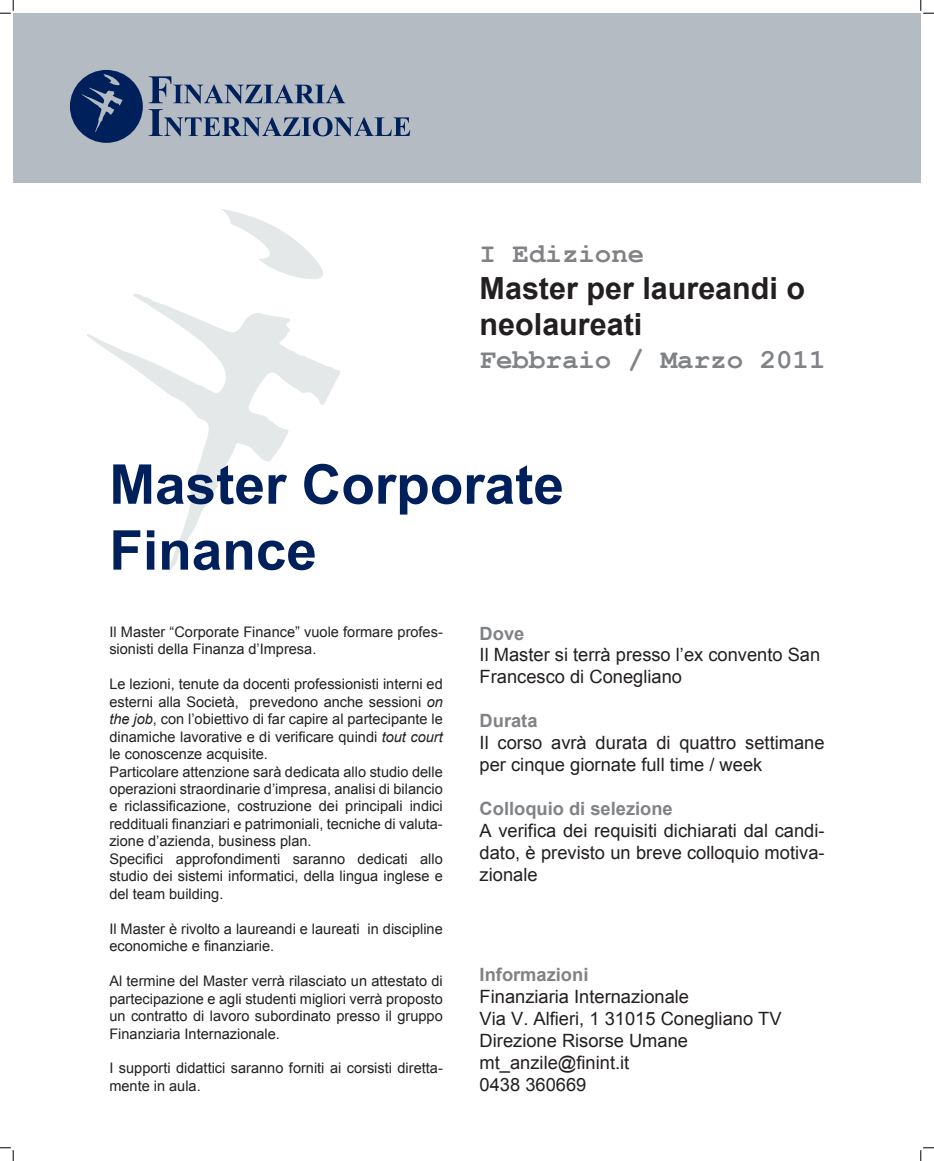
<style>
.page{position:relative;width:934px;height:1161px;background:#fff}
.page>*{position:absolute;margin:0;border:0;box-sizing:border-box;transform-origin:0 0}
.t1{font:700 54.88px/65.8px "Arial";color:#00205b}
.t2{font:700 30.48px/36.6px "Arial";color:#231f20}
.t3{font:700 27.44px "Courier New";color:#808285}
.t4{font:18.28px/22px "Arial";color:#231f20}
.t5{font:700 18.28px "Arial";color:#808285}
.t6{font:14.56px/17.4px "Arial";color:#231f20}
.s1{font-style:italic}
</style>
<div class="page">
<svg style="left:87px;top:209px;width:253px;height:362px"></svg>
<div style="left:13px;top:13px;width:907px;height:170px;background:#b4bbc3"></div>
<svg style="left:70px;top:70px;width:73px;height:73px"></svg>
<svg style="left:149px;top:76px;width:261px;height:60px"></svg>
<svg style="left:0;top:0;width:14px;height:14px"></svg>
<svg style="left:0;top:1147px;width:14px;height:13px"></svg>
<svg style="left:920px;top:0;width:13px;height:14px"></svg>
<svg style="left:920px;top:1147px;width:13px;height:13px"></svg>
<h3 class="t3" style="left:479px;top:236px;width:166px">I Edizione</h3>
<h2 class="t2" style="left:479px;top:270px;width:327px">Master per laureandi o neolaureati</h2>
<h3 class="t3" style="left:479px;top:342px;width:347px">Febbraio / Marzo 2011</h3>
<h1 class="t1" style="left:109px;top:453px;width:456px">Master Corporate<br>Finance</h1>
<p class="t6" style="left:109px;top:623px;width:335px">Il Master “Corporate Finance” vuole formare profes&shy;sionisti della Finanza d’Impresa.</p>
<p class="t6" style="left:109px;top:675px;width:335px">Le lezioni, tenute da docenti professionisti interni ed esterni alla Società, prevedono anche sessioni <span class="s1">on the job</span>, con l’obiettivo di far capire al partecipante le dinamiche lavorative e di verificare quindi <span class="s1">tout court </span>le conoscenze acquisite.<br>Particolare attenzione sarà dedicata allo studio delle operazioni straordinarie d’impresa, analisi di bilancio e riclassificazione, costruzione dei principali indici reddituali finanziari e patrimoniali, tecniche di valuta&shy;zione d’azienda, business plan.<br>Specifici approfondimenti saranno dedicati allo studio dei sistemi informatici, della lingua inglese e del team building.</p>
<p class="t6" style="left:109px;top:919px;width:335px">Il Master è rivolto a laureandi e laureati in discipline economiche e finanziarie.</p>
<p class="t6" style="left:109px;top:972px;width:335px;text-align:justify">Al termine del Master verrà rilasciato un attestato di partecipazione e agli studenti migliori verrà proposto un contratto di lavoro subordinato presso il gruppo Finanziaria Internazionale.</p>
<p class="t6" style="left:109px;top:1059px;width:335px">I supporti didattici saranno forniti ai corsisti diretta&shy;mente in aula.</p>
<p class="t5" style="left:479px;top:621px;width:46px">Dove</p>
<p class="t4" style="left:479px;top:644px;width:342px">Il Master si terrà presso l’ex convento San<br>Francesco di Conegliano</p>
<p class="t5" style="left:479px;top:708px;width:59px">Durata</p>
<p class="t4" style="left:479px;top:732px;width:346px">Il corso avrà durata di quattro settimane per cinque giornate full time / week</p>
<p class="t5" style="left:479px;top:796px;width:195px">Colloquio di selezione</p>
<p class="t4" style="left:479px;top:819px;width:346px;text-align:justify">A verifica dei requisiti dichiarati dal candi&shy;dato, è previsto un breve colloquio motiva&shy;zionale</p>
<p class="t5" style="left:479px;top:962px;width:110px">Informazioni</p>
<p class="t4" style="left:479px;top:985px;width:303px">Finanziaria Internazionale<br>Via V. Alfieri, 1 31015 Conegliano TV<br>Direzione Risorse Umane mt_anzile@finint.it<br>0438 360669</p>
</div>
